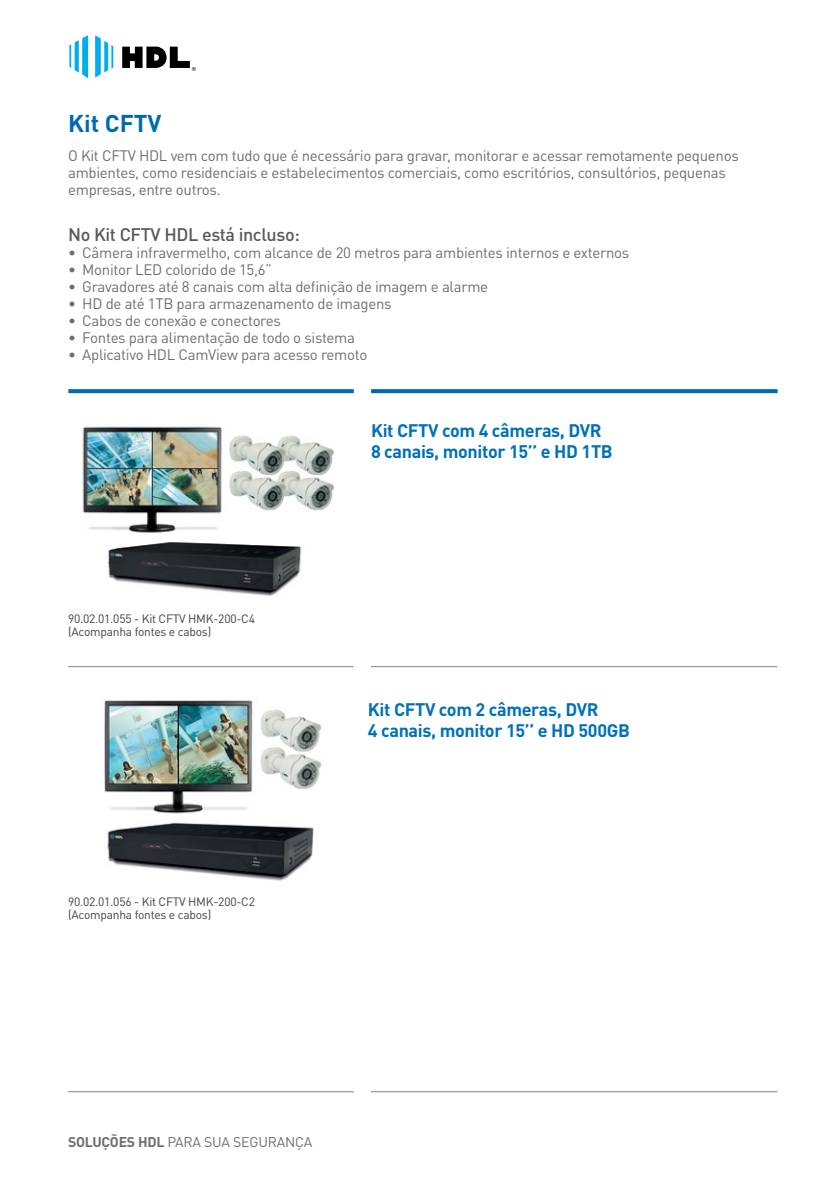
<style>
.page{position:relative;width:823px;height:1191px;background:#fff}
.page>*{position:absolute;margin:0;border:0;box-sizing:border-box;transform-origin:0 0}
.t1{font:700 24px "DIN Pro";color:#0069b3}
.t2{font:700 18px/21.6px "DIN Pro";letter-spacing:-.02em;color:#0071b8}
.t3{font:500 18px "DIN Pro";letter-spacing:-.02em;color:#58595b}
.t4{font:15px/17px "DIN Pro";letter-spacing:-.02em;color:#6d6e71}
.t5{font:14px "DIN Pro";letter-spacing:-.015em;color:#6d6e71}
.t6{font:12px/13px "DIN Pro";letter-spacing:-.02em;color:#414042}
.s1{font-weight:700}
</style>
<div class="page">
<img style="left:68px;top:35px;width:710px;height:1058px">
<svg style="left:69px;top:35px;width:19px;height:43px"></svg>
<svg style="left:95px;top:35px;width:18px;height:43px"></svg>
<svg style="left:122px;top:47px;width:74px;height:24px"></svg>
<hr style="left:68px;top:1091px;width:285px;height:1px;background:#808285">
<hr style="left:370px;top:1091px;width:407px;height:1px;background:#808285">
<svg style="left:68px;top:389px;width:285px;height:4px"></svg>
<svg style="left:371px;top:389px;width:406px;height:4px;background:#096eb5"></svg>
<hr style="left:68px;top:666px;width:285px;height:1px;background:#808285">
<hr style="left:370px;top:666px;width:406px;height:1px;background:#808285">
<h1 class="t1" style="left:68px;top:103px;width:95px">Kit CFTV</h1>
<p class="t4" style="left:68px;top:145px;width:671px">O Kit CFTV HDL vem com tudo que é necessário para gravar, monitorar e acessar remotamente pequenos ambientes, como residenciais e estabelecimentos comerciais, como escritórios, consultórios, pequenas empresas, entre outros.</p>
<p class="t3" style="left:68px;top:220px;width:233px">No Kit CFTV HDL está incluso:</p>
<p class="t4" style="left:68px;top:242px;width:562px">• Câmera infravermelho, com alcance de 20 metros para ambientes internos e externos</p>
<p class="t4" style="left:68px;top:259px;width:205px">• Monitor LED colorido de 15,6”</p>
<p class="t4" style="left:68px;top:276px;width:421px">• Gravadores até 8 canais com alta definição de imagem e alarme</p>
<p class="t4" style="left:68px;top:293px;width:325px">• HD de até 1TB para armazenamento de imagens</p>
<p class="t4" style="left:68px;top:310px;width:214px">• Cabos de conexão e conectores</p>
<p class="t4" style="left:68px;top:327px;width:288px">• Fontes para alimentação de todo o sistema</p>
<p class="t4" style="left:68px;top:344px;width:300px">• Aplicativo HDL CamView para acesso remoto</p>
<p class="t6" style="left:68px;top:611px;width:188px">90.02.01.055 - Kit CFTV HMK-200-C4 (Acompanha fontes e cabos)</p>
<p class="t6" style="left:68px;top:894px;width:188px">90.02.01.056 - Kit CFTV HMK-200-C2 (Acompanha fontes e cabos)</p>
<p class="t2" style="left:371px;top:417px;width:243px">Kit CFTV com 4 câmeras, DVR<br>8 canais, monitor 15’’ e HD 1TB</p>
<p class="t2" style="left:368px;top:696px;width:263px">Kit CFTV com 2 câmeras, DVR<br>4 canais, monitor 15’’ e HD 500GB</p>
<p class="t5" style="left:68px;top:1131px;width:245px"><span class="s1">SOLUÇÕES HDL</span> PARA SUA SEGURANÇA</p>
</div>
